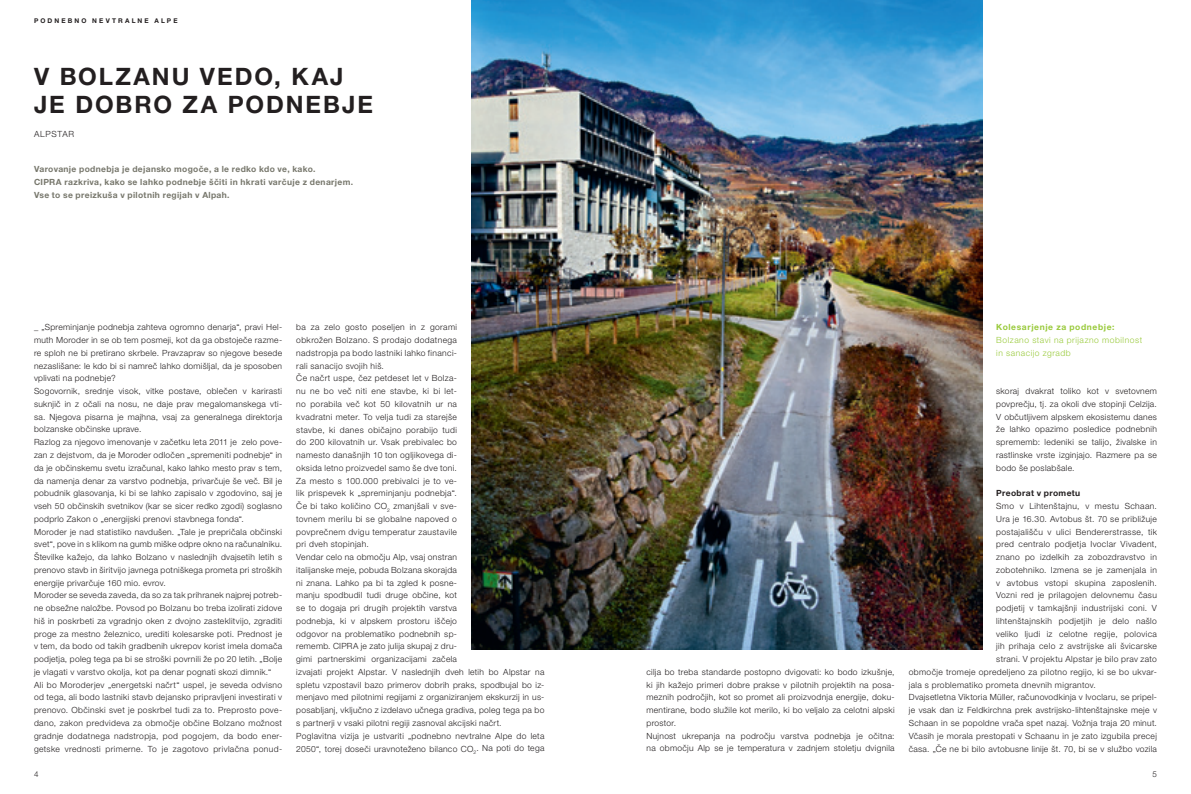
<style>
.page{position:relative;width:1191px;height:794px;background:#fff}
.page>*{position:absolute;margin:0;border:0;box-sizing:border-box;transform-origin:0 0}
.t1{font:700 24px/28px "Helvetica Neue LT Pro";letter-spacing:.08em;color:#231f20}
.t2{font:300 8.5px/12.8px "Helvetica Neue LT Pro";letter-spacing:.035em;color:#231f20}
.t3{font:700 8.5px/13px "Helvetica Neue LT Pro";letter-spacing:.04em;color:#77776c}
.t4{font:300 8.5px/12.8px "Helvetica Neue LT Pro";letter-spacing:.06em;color:#99ca3b}
.t5{font:700 8.5px "Helvetica Neue LT Pro";color:#99ca3b}
.t6{font:700 8.5px "Helvetica Neue LT Pro";color:#231f20}
.t7{font:300 8px "Helvetica Neue LT Pro";color:#231f20}
.t8{font:700 6.5px "Helvetica Neue LT Pro";letter-spacing:.33em;color:#231f20}
</style>
<div class="page">
<img style="left:471px;top:0;width:511px;height:650px">
<p class="t8" style="left:34px;top:16px;width:145px">Podnebno nevtralne Alpe</p>
<h1 class="t1" style="left:34px;top:62px;width:340px">V Bolzanu vedo, kaj je dobro za podnebje</h1>
<p class="t2" style="left:34px;top:128px;width:25px">ALPstar</p>
<p class="t3" style="left:34px;top:162px;width:321px">Varovanje podnebja je dejansko mogoče, a le redko kdo ve, kako.<br>CIPRA razkriva, kako se lahko podnebje ščiti in hkrati varčuje z denarjem.<br>Vse to se preizkuša v pilotnih regijah v Alpah.</p>
<p class="t2" style="left:34px;top:321px;width:250px">_ „Spreminjanje podnebja zahteva ogromno denarja“, pravi Hel&shy;muth Moroder in se ob tem posmeji, kot da ga obstoječe razme&shy;re sploh ne bi pretirano skrbele. Pravzaprav so njegove besede nezaslišane: le kdo bi si namreč lahko domišljal, da je sposoben vplivati na podnebje?<br>Sogovornik, srednje visok, vitke postave, oblečen v karirasti suknjič in z očali na nosu, ne daje prav megalomanskega vti&shy;sa. Njegova pisarna je majhna, vsaj za generalnega direktorja bolzanske občinske uprave.<br>Razlog za njegovo imenovanje v začetku leta 2011 je zelo pove&shy;zan z dejstvom, da je Moroder odločen „spremeniti podnebje“ in da je občinskemu svetu izračunal, kako lahko mesto prav s tem, da namenja denar za varstvo podnebja, privarčuje še več. Bil je pobudnik glasovanja, ki bi se lahko zapisalo v zgodovino, saj je vseh 50 občinskih svetnikov (kar se sicer redko zgodi) soglasno podprlo Zakon o „energijski prenovi stavbnega fonda“.<br>Moroder je nad statistiko navdušen. „Tale je prepričala občinski svet“, pove in s klikom na gumb miške odpre okno na računalniku.<br>Številke kažejo, da lahko Bolzano v naslednjih dvajsetih letih s prenovo stavb in širitvijo javnega potniškega prometa pri stroških energije privarčuje 160 mio. evrov.<br>Moroder se seveda zaveda, da so za tak prihranek najprej potreb&shy;ne obsežne naložbe. Povsod po Bolzanu bo treba izolirati zidove hiš in poskrbeti za vgradnjo oken z dvojno zasteklitvijo, zgraditi proge za mestno železnico, urediti kolesarske poti. Prednost je v tem, da bodo od takih gradbenih ukrepov korist imela domača podjetja, poleg tega pa bi se stroški povrnili že po 20 letih. „Bolje je vlagati v varstvo okolja, kot pa denar pognati skozi dimnik.“ Ali bo Moroderjev „energetski načrt“ uspel, je seveda odvisno od tega, ali bodo lastniki stavb dejansko pripravljeni investirati v prenovo. Občinski svet je poskrbel tudi za to. Preprosto pove&shy;dano, zakon predvideva za območje občine Bolzano možnost gradnje dodatnega nadstropja, pod pogojem, da bodo ener&shy;getske vrednosti primerne. To je zagotovo privlačna ponud-</p>
<p class="t2" style="left:296px;top:321px;width:250px">ba za zelo gosto poseljen in z gorami<br>obkrožen Bolzano. S prodajo dodatnega<br>nadstropja pa bodo lastniki lahko financi-<br>rali sanacijo svojih hiš.<br>Če načrt uspe, čez petdeset let v Bolza-<br>nu ne bo več niti ene stavbe, ki bi let-<br>no porabila več kot 50 kilovatnih ur na<br>kvadratni meter. To velja tudi za starejše<br>stavbe, ki danes običajno porabijo tudi<br>do 200 kilovatnih ur. Vsak prebivalec bo<br>namesto današnjih 10 ton ogljikovega di-<br>oksida letno proizvedel samo še dve toni.<br>Za mesto s 100.000 prebivalci je to ve-<br>lik prispevek k „spreminjanju podnebja“.<br>Če bi tako količino CO<sub>2</sub> zmanjšali v sve-<br>tovnem merilu bi se globalne napoved o<br>povprečnem dvigu temperatur zaustavile<br>pri dveh stopinjah.<br>Vendar celo na območju Alp, vsaj onstran<br>italijanske meje, pobuda Bolzana skorajda<br>ni znana. Lahko pa bi ta zgled k posne-<br>manju spodbudil tudi druge občine, kot<br>se to dogaja pri drugih projektih varstva<br>podnebja, ki v alpskem prostoru iščejo<br>odgovor na problematiko podnebnih sp-<br>rememb. CIPRA je zato julija skupaj z dru-<br>gimi partnerskimi organizacijami začela<br>izvajati projekt Alpstar. V naslednjih dveh letih bo Alpstar na spletu vzpostavil bazo primerov dobrih praks, spodbujal bo iz&shy;menjavo med pilotnimi regijami z organiziranjem ekskurzij in us&shy;posabljanj, vključno z izdelavo učnega gradiva, poleg tega pa bo s partnerji v vsaki pilotni regiji zasnoval akcijski načrt.<br>Poglavitna vizija je ustvariti „podnebno nevtralne Alpe do leta 2050“, torej doseči uravnoteženo bilanco CO<sub>2</sub>. Na poti do tega</p>
<p class="t2" style="left:646px;top:665px;width:250px">cilja bo treba standarde postopno dvigovati: ko bodo izkušnje, ki jih kažejo primeri dobre prakse v pilotnih projektih na posa&shy;meznih področjih, kot so promet ali proizvodnja energije, doku&shy;mentirane, bodo služile kot merilo, ki bo veljalo za celotni alpski prostor.<br>Nujnost ukrepanja na področju varstva podnebja je očitna: na območju Alp se je temperatura v zadnjem stoletju dvignila</p>
<p class="t5" style="left:996px;top:322px;width:120px">Kolesarjenje za podnebje:</p>
<p class="t4" style="left:996px;top:333px;width:147px">Bolzano stavi na prijazno mobilnost in sanacijo zgradb</p>
<p class="t2" style="left:996px;top:384px;width:162px;text-align:justify">skoraj dvakrat toliko kot v svetovnem povprečju, tj. za okoli dve stopinji Celzija.<br>V občutljivem alpskem ekosistemu danes že lahko opazimo posledice podnebnih sprememb: ledeniki se talijo, živalske in rastlinske vrste izginjajo. Razmere pa se bodo še poslabšale.</p>
<p class="t6" style="left:996px;top:488px;width:85px">Preobrat v prometu</p>
<p class="t2" style="left:996px;top:499px;width:162px">Smo v Lihtenštajnu, v mestu Schaan.</p>
<p class="t2" style="left:996px;top:512px;width:162px">Ura je 16.30. Avtobus št. 70 se približuje</p>
<p class="t2" style="left:996px;top:525px;width:162px">postajališču v ulici Bendererstrasse, tik</p>
<p class="t2" style="left:996px;top:538px;width:162px">pred centralo podjetja Ivoclar Vivadent,</p>
<p class="t2" style="left:996px;top:550px;width:162px">znano po izdelkih za zobozdravstvo in</p>
<p class="t2" style="left:996px;top:563px;width:162px">zobotehniko. Izmena se je zamenjala in</p>
<p class="t2" style="left:996px;top:576px;width:162px">v avtobus vstopi skupina zaposlenih.</p>
<p class="t2" style="left:996px;top:589px;width:162px">Vozni red je prilagojen delovnemu času</p>
<p class="t2" style="left:996px;top:601px;width:162px">podjetij v tamkajšnji industrijski coni. V</p>
<p class="t2" style="left:996px;top:614px;width:162px">lihtenštajnskih podjetjih je delo našlo</p>
<p class="t2" style="left:996px;top:627px;width:162px">veliko ljudi iz celotne regije, polovica</p>
<p class="t2" style="left:996px;top:640px;width:162px">jih prihaja celo z avstrijske ali švicarske</p>
<p class="t2" style="left:996px;top:652px;width:162px">strani. V projektu Alpstar je bilo prav zato</p>
<p class="t2" style="left:909px;top:665px;width:250px">območje tromeje opredeljeno za pilotno regijo, ki se bo ukvar-</p>
<p class="t2" style="left:909px;top:678px;width:188px">jala s problematiko prometa dnevnih migrantov.</p>
<p class="t2" style="left:909px;top:691px;width:250px">Dvajsetletna Viktoria Müller, računovodkinja v Ivoclaru, se pripel-</p>
<p class="t2" style="left:909px;top:703px;width:250px">je vsak dan iz Feldkirchna prek avstrijsko-lihtenštajnske meje v</p>
<p class="t2" style="left:909px;top:716px;width:250px">Schaan in se popoldne vrača spet nazaj. Vožnja traja 20 minut.</p>
<p class="t2" style="left:909px;top:729px;width:249px">Včasih je morala prestopati v Schaanu in je zato izgubila precej</p>
<p class="t2" style="left:909px;top:742px;width:250px">časa. „Če ne bi bilo avtobusne linije št. 70, bi se v službo vozila</p>
<p class="t7" style="left:34px;top:769px;width:6px">4</p>
<p class="t7" style="left:1152px;top:769px;width:6px">5</p>
</div>
